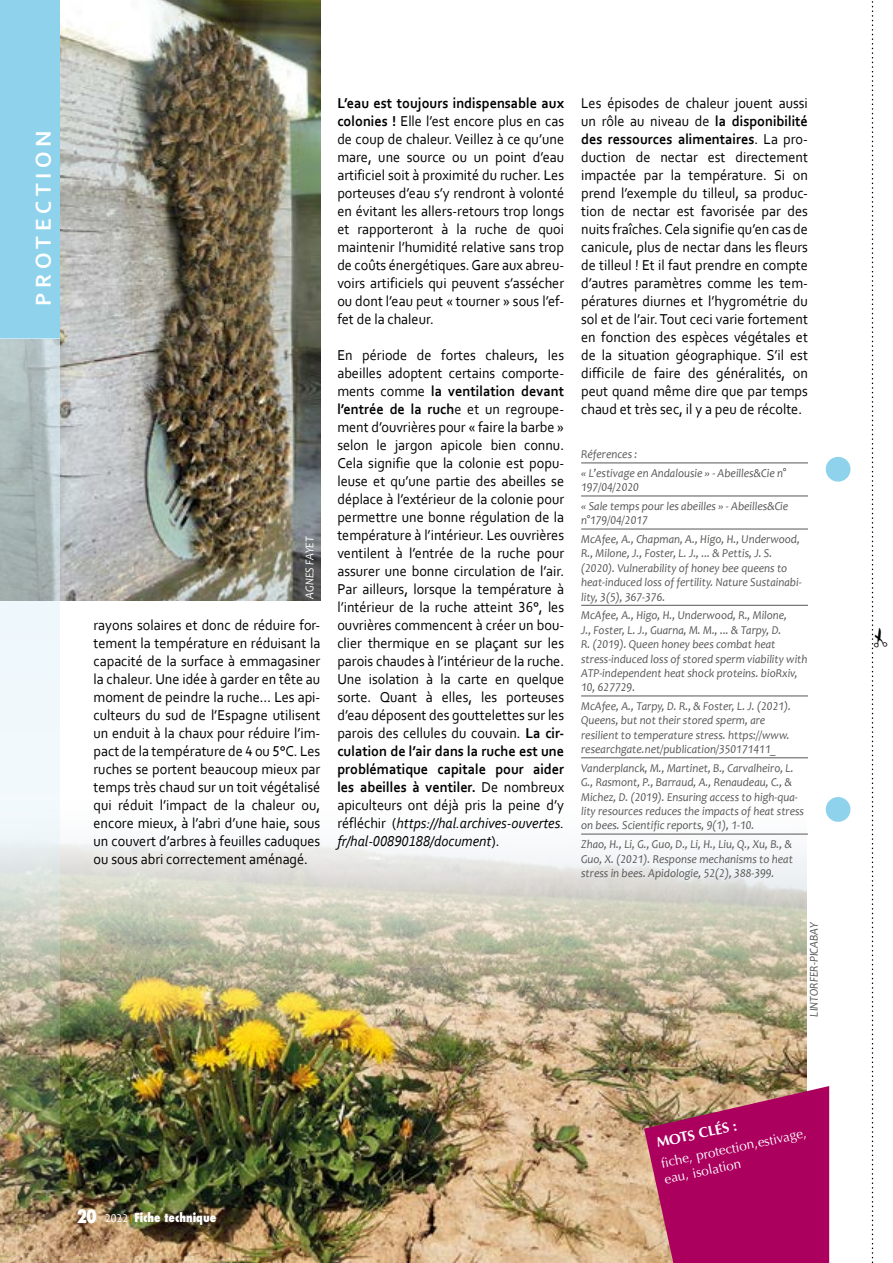
<style>
.page{position:relative;width:893px;height:1263px;background:#fff}
.page>*{position:absolute;margin:0;border:0;box-sizing:border-box;transform-origin:0 0}
.t1{font:700 22.5px "Corbel";letter-spacing:.2em;color:#fff}
.t2{font:15px/18px "Corbel";color:#000;text-align:justify;scale:.95 1}
.t3{font:700 14.25px "Optima";color:#fff}
.t4{font:13.5px/16.5px "Optima";color:#fff}
.t5{font:italic 12px/14.4px "Candara";color:#575756;scale:.95 1}
.t6{font:800 condensed 12px "Futura";color:#fff}
.t7{font:italic 12px "Candara";color:#fff;scale:.95 1}
.s1{font-weight:700}
.s2{font-style:italic}
.s3{font-size:18px}
.s4{font-family:"Candara";font-weight:400;font-stretch:normal}
</style>
<div class="page">
<div style="left:826px;top:797px;width:24px;height:25px;background:#8ed2ec;border-radius:50%"></div>
<div style="left:826px;top:457px;width:24px;height:25px;background:#8ed2ec;border-radius:50%"></div>
<img style="left:60px;top:833px;width:747px;height:430px">
<svg style="left:644px;top:1086px;width:185px;height:177px;background:#af1d64"></svg>
<img style="left:60px;top:0;width:260px;height:601px">
<div style="left:0;top:0;width:60px;height:338px;background:#8ed2ec"></div>
<img style="left:0;top:338px;width:60px;height:925px">
<hr style="left:581px;top:462px;width:227px;height:1px;background:#575756">
<hr style="left:581px;top:496px;width:227px;height:1px;background:#575756">
<hr style="left:581px;top:529px;width:227px;height:1px;background:#575756">
<hr style="left:581px;top:605px;width:227px;height:1px;background:#575756">
<hr style="left:581px;top:695px;width:227px;height:1px;background:#575756">
<hr style="left:581px;top:757px;width:227px;height:1px;background:#575756">
<hr style="left:581px;top:834px;width:227px;height:1px;background:#575756">
<svg style="left:872px;top:1px;width:2px;height:1262px"></svg>
<h1 class="t1" style="left:29px;top:306px;width:176px;rotate:-90deg">PROTECTION</h1>
<p class="t7" style="left:302px;top:599px;width:67px;rotate:-90deg">AGNES FAYET</p>
<p class="t2" style="left:94px;top:616px;width:240px">rayons solaires et donc de réduire for&shy;tement la température en réduisant la capacité de la surface à emmagasiner la chaleur. Une idée à garder en tête au moment de peindre la ruche… Les api&shy;culteurs du sud de l’Espagne utilisent un enduit à la chaux pour réduire l’im&shy;pact de la température de 4 ou 5°C. Les ruches se portent beaucoup mieux par temps très chaud sur un toit végétalisé qui réduit l’impact de la chaleur ou, encore mieux, à l’abri d’une haie, sous un couvert d’arbres à feuilles caduques ou sous abri correctement aménagé.</p>
<p class="t2" style="left:337px;top:94px;width:240px"><span class="s1">L’eau est toujours indispensable aux colonies !</span> Elle l’est encore plus en cas de coup de chaleur. Veillez à ce qu’une mare, une source ou un point d’eau artificiel soit à proximité du rucher. Les porteuses d’eau s’y rendront à volonté en évitant les allers-retours trop longs et rapporteront à la ruche de quoi maintenir l’humidité relative sans trop de coûts énergétiques. Gare aux abreu&shy;voirs artificiels qui peuvent s’assécher ou dont l’eau peut « tourner » sous l’ef&shy;fet de la chaleur.</p>
<p class="t2" style="left:337px;top:346px;width:240px">En période de fortes chaleurs, les abeilles adoptent certains comporte&shy;ments comme <span class="s1">la ventilation devant l’entrée de la ruch</span>e et un regroupe&shy;ment d’ouvrières pour « faire la barbe » selon le jargon apicole bien connu.<br>Cela signifie que la colonie est popu&shy;leuse et qu’une partie des abeilles se déplace à l’extérieur de la colonie pour permettre une bonne régulation de la température à l’intérieur. Les ouvrières ventilent à l’entrée de la ruche pour assurer une bonne circulation de l’air.<br>Par ailleurs, lorsque la température à l’intérieur de la ruche atteint 36°, les ouvrières commencent à créer un bou&shy;clier thermique en se plaçant sur les parois chaudes à l’intérieur de la ruche.<br>Une isolation à la carte en quelque sorte. Quant à elles, les porteuses d’eau déposent des gouttelettes sur les parois des cellules du couvain. <span class="s1">La cir&shy;culation de l’air dans la ruche est une problématique capitale pour aider les abeilles à ventiler.</span> De nombreux apiculteurs ont déjà pris la peine d’y réfléchir (<span class="s2">https://hal.archives-ouvertes. fr/hal-00890188/document</span>).</p>
<p class="t2" style="left:581px;top:94px;width:240px">Les épisodes de chaleur jouent aussi un rôle au niveau de <span class="s1">la disponibilité des ressources alimentaires</span>. La pro&shy;duction de nectar est directement impactée par la température. Si on prend l’exemple du tilleul, sa produc&shy;tion de nectar est favorisée par des nuits fraîches. Cela signifie qu’en cas de canicule, plus de nectar dans les fleurs de tilleul ! Et il faut prendre en compte d’autres paramètres comme les tem&shy;pératures diurnes et l’hygrométrie du sol et de l’air. Tout ceci varie fortement en fonction des espèces végétales et de la situation géographique. S’il est difficile de faire des généralités, on peut quand même dire que par temps chaud et très sec, il y a peu de récolte.</p>
<p class="t5" style="left:581px;top:445px;width:217px;line-height:18.6px">Réferences :<br>« L’estivage en Andalousie » - Abeilles&amp;Cie n°</p>
<p class="t5" style="left:581px;top:478px;width:220px;line-height:18.6px">197/04/2020<br>« Sale temps pour les abeilles » - Abeilles&amp;Cie</p>
<p class="t5" style="left:581px;top:511px;width:232px;line-height:18.6px">n°179/04/2017<br>McAfee, A., Chapman, A., Higo, H., Underwood,</p>
<p class="t5" style="left:581px;top:546px;width:234px">R., Milone, J., Foster, L. J., ... &amp; Pettis, J. S. (2020). Vulnerability of honey bee queens to heat-induced loss of fertility. Nature Sustainabi&shy;lity, 3(5), 367-376.</p>
<p class="t5" style="left:581px;top:608px;width:240px">McAfee, A., Higo, H., Underwood, R., Milone,<br>J., Foster, L. J., Guarna, M. M., ... &amp; Tarpy, D.<br>R. (2019). Queen honey bees combat heat stress-induced loss of stored sperm viability with ATP-independent heat shock proteins. bioRxiv, 10, 627729.</p>
<p class="t5" style="left:581px;top:699px;width:222px">McAfee, A., Tarpy, D. R., &amp; Foster, L. J. (2021).<br>Queens, but not their stored sperm, are resilient to temperature stress. https://www. researchgate.net/publication/350171411_</p>
<p class="t5" style="left:581px;top:761px;width:236px">Vanderplanck, M., Martinet, B., Carvalheiro, L.<br>G., Rasmont, P., Barraud, A., Renaudeau, C., &amp; Michez, D. (2019). Ensuring access to high-qua&shy;lity resources reduces the impacts of heat stress on bees. Scientific reports, 9(1), 1-10.</p>
<p class="t5" style="left:581px;top:837px;width:224px;text-align:justify">Zhao, H., Li, G., Guo, D., Li, H., Liu, Q., Xu, B., &amp; Guo, X. (2021). Response mechanisms to heat stress in bees. Apidologie, 52(2), 388-399.</p>
<p class="t5" style="left:806px;top:1016px;width:101px;rotate:-90deg">LINTORFER-PICABAY</p>
<p class="t6" style="left:77px;top:1209px;width:141px"><span class="s3">20</span> <span class="s4">2022</span> <sup>|</sup>Fiche technique</p>
<p class="t3" style="left:655px;top:1134px;width:83px;rotate:-12deg">MOTS CLÉS :</p>
<p class="t4" style="left:659px;top:1155px;width:150px;rotate:-12deg">fi che, protection,estivage, eau, isolation</p>
</div>
